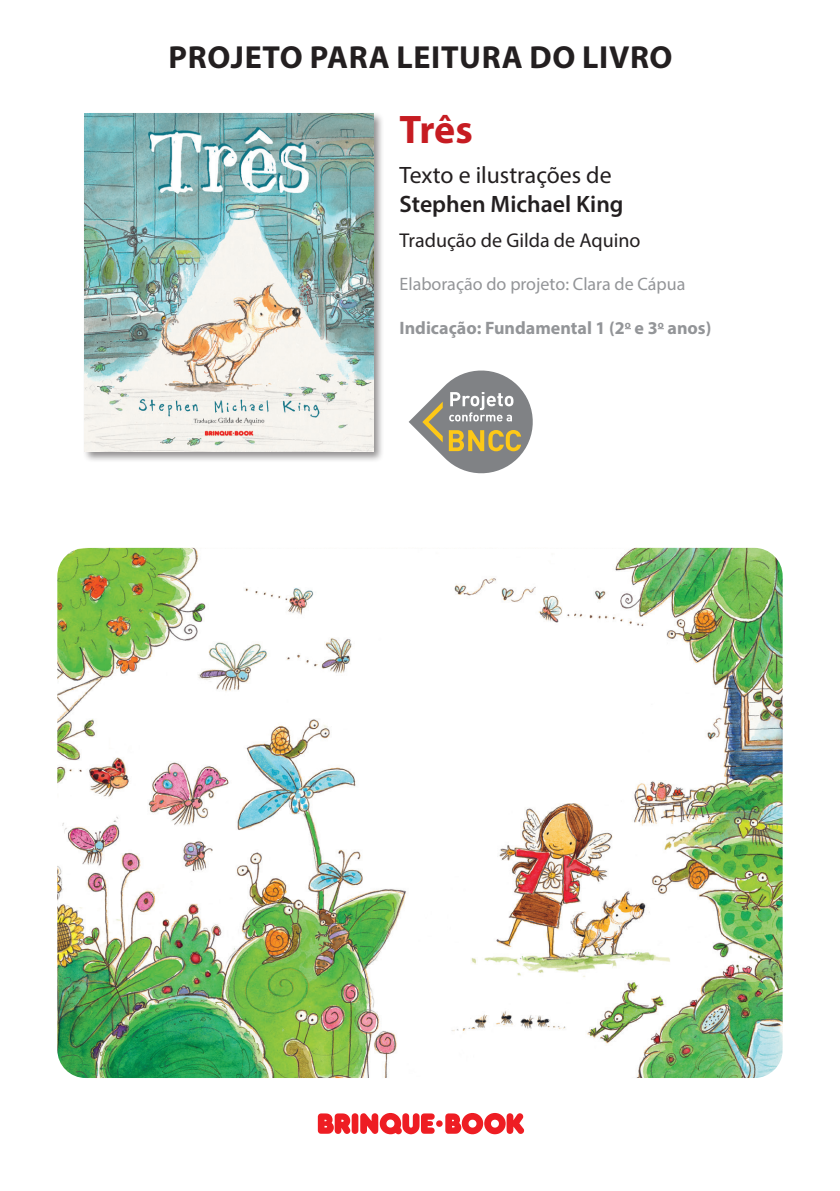
<style>
.page{position:relative;width:840px;height:1191px;background:#fff}
.page>*{position:absolute;margin:0;border:0;box-sizing:border-box;transform-origin:0 0}
.t1{font:700 40px "Myriad Pro";color:#c61c22}
.Texto_paginas{font:700 32px "Myriad Pro";letter-spacing:.02em;color:#231f20}
.t2{font:23.8px/28.6px "Myriad Pro";color:#231f20}
.t3{font:20px "Myriad Pro";color:#231f20}
.t4{font:700 18px "Myriad Pro";color:#939598}
.t5{font:18px "Myriad Pro";color:#939598}
.s1{font-weight:600}
</style>
<div class="page">
<div style="left:83px;top:112px;width:301px;height:351px;background:#231f20;opacity:.5"></div>
<img style="left:84px;top:114px;width:289px;height:337px">
<img style="left:57px;top:548px;width:725px;height:530px">
<svg style="left:318px;top:1113px;width:206px;height:21px"></svg>
<svg style="left:408px;top:370px;width:124px;height:103px"></svg>
<p class="Texto_paginas" style="left:168px;top:36px;width:505px">PROJETO PARA LEITURA DO LIVRO</p>
<p class="t1" style="left:399px;top:104px;width:75px">Três</p>
<p class="t2" style="left:399px;top:161px;width:225px">Texto e ilustrações de<br><span class="s1">Stephen Michael King</span></p>
<p class="t3" style="left:399px;top:228px;width:242px">Tradução de Gilda de Aquino</p>
<p class="t5" style="left:399px;top:273px;width:287px">Elaboração do projeto: Clara de Cápua</p>
<p class="t4" style="left:399px;top:316px;width:313px">Indicação: Fundamental 1 (2<sup>o</sup> e 3<sup>o</sup> anos)</p>
</div>
